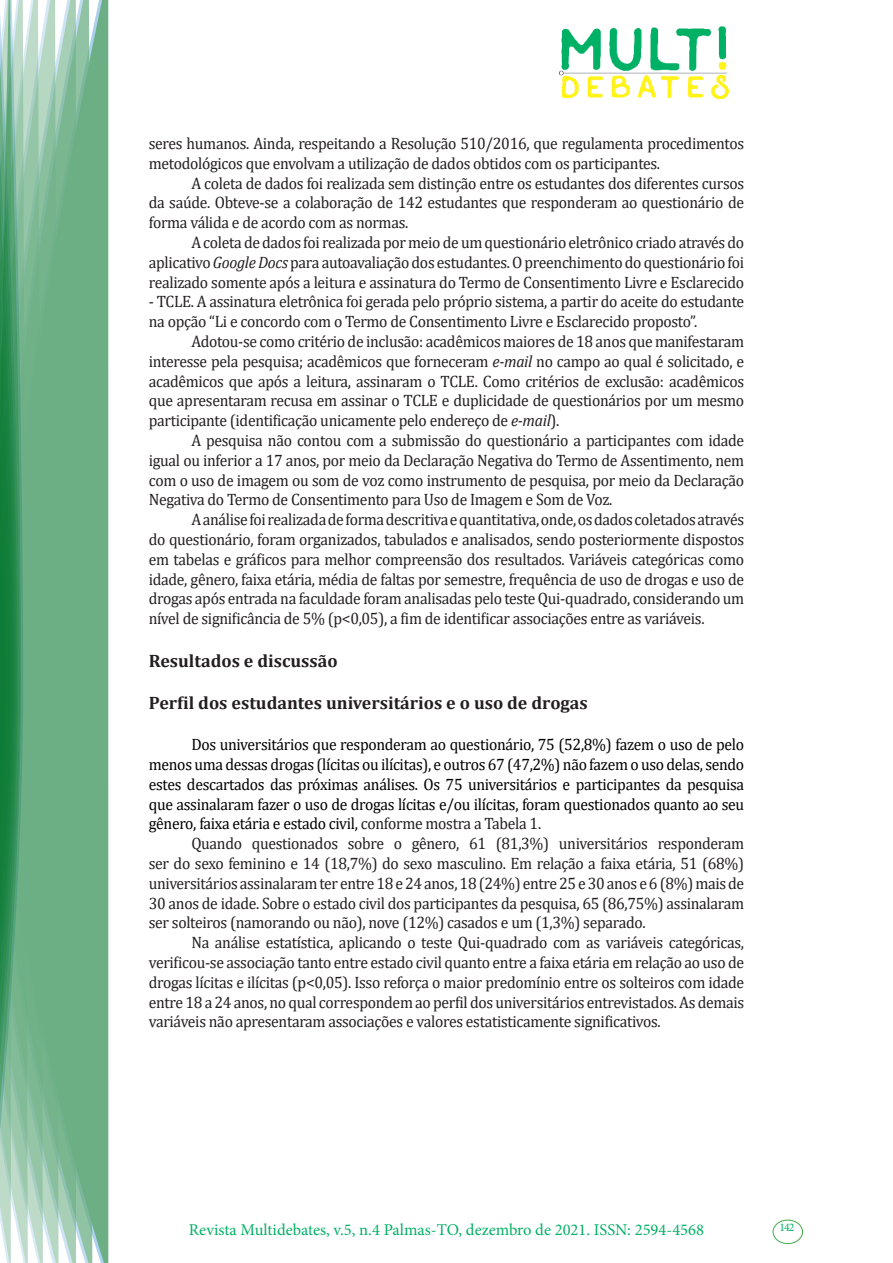
<style>
.page{position:relative;width:893px;height:1263px;background:#fff}
.page>*{position:absolute;margin:0;border:0;box-sizing:border-box;transform-origin:0 0}
.Subtítulo{font:700 18px "Cambria";color:#231f20}
.Texto_base{font:16.5px/19.8px "Cambria";letter-spacing:-.02em;color:#231f20;text-align:justify;scale:.95 1}
.Texto_base-2{font:16.5px/19.8px "Cambria";letter-spacing:-.02em;color:#000;text-align:justify;scale:.95 1}
.t1{font:16.5px "Minion Pro";color:#00b064}
.t2{font:11.7px "Minion Pro";color:#00b064}
.s1{font-style:italic}
.s2{color:#231f20}
</style>
<div class="page">
<img style="left:559px;top:26px;width:169px;height:72px">
<div style="left:95px;top:0;width:14px;height:1263px;background:#6caf84"></div>
<svg style="left:79px;top:0;width:16px;height:1263px;background:#71b289"></svg>
<svg style="left:62px;top:0;width:17px;height:1263px;background:#75b48c"></svg>
<svg style="left:45px;top:0;width:17px;height:1263px;background:#7cb792"></svg>
<svg style="left:30px;top:0;width:15px;height:1263px;background:#80ba96"></svg>
<svg style="left:0;top:0;width:30px;height:1263px;background:#61a97f"></svg>
<div style="left:772px;top:1219px;width:31px;height:25px;border:1px solid #40ae49;border-radius:50%"></div>
<p class="Texto_base" style="left:149px;top:133px;width:628px">seres humanos. Ainda, respeitando a Resolução 510/2016, que regulamenta procedimentos metodológicos que envolvam a utilização de dados obtidos com os participantes.</p>
<p class="Texto_base" style="left:149px;top:173px;width:628px;text-indent:43px">A coleta de dados foi realizada sem distinção entre os estudantes dos diferentes cursos da saúde. Obteve-se a colaboração de 142 estudantes que responderam ao questionário de forma válida e de acordo com as normas.</p>
<p class="Texto_base" style="left:149px;top:232px;width:628px;text-indent:43px">A coleta de dados foi realizada por meio de um questionário eletrônico criado através do aplicativo <span class="s1">Google Docs</span> para autoavaliação dos estudantes. O preenchimento do questionário foi realizado somente após a leitura e assinatura do Termo de Consentimento Livre e Esclarecido</p>
<p class="Texto_base" style="left:149px;top:292px;width:628px">- TCLE. A assinatura eletrônica foi gerada pelo próprio sistema, a partir do aceite do estudante na opção “Li e concordo com o Termo de Consentimento Livre e Esclarecido proposto”.</p>
<p class="Texto_base" style="left:149px;top:331px;width:628px;text-indent:43px">Adotou-se como critério de inclusão: acadêmicos maiores de 18 anos que manifestaram interesse pela pesquisa; acadêmicos que forneceram <span class="s1">e-mail</span> no campo ao qual é solicitado, e acadêmicos que após a leitura, assinaram o TCLE. Como critérios de exclusão: acadêmicos que apresentaram recusa em assinar o TCLE e duplicidade de questionários por um mesmo participante (identificação unicamente pelo endereço de <span class="s1">e-mail</span>).</p>
<p class="Texto_base" style="left:149px;top:430px;width:628px;text-indent:43px">A pesquisa não contou com a submissão do questionário a participantes com idade igual ou inferior a 17 anos, por meio da Declaração Negativa do Termo de Assentimento, nem com o uso de imagem ou som de voz como instrumento de pesquisa, por meio da Declaração Negativa do Termo de Consentimento para Uso de Imagem e Som de Voz.</p>
<p class="Texto_base" style="left:149px;top:510px;width:628px;text-indent:43px">A análise foi realizada de forma descritiva e quantitativa, onde, os dados coletados através do questionário, foram organizados, tabulados e analisados, sendo posteriormente dispostos em tabelas e gráficos para melhor compreensão dos resultados. Variáveis categóricas como idade, gênero, faixa etária, média de faltas por semestre, frequência de uso de drogas e uso de drogas após entrada na faculdade foram analisadas pelo teste Qui-quadrado, considerando um nível de significância de 5% (p&lt;0,05), a fim de identificar associações entre as variáveis.</p>
<p class="Subtítulo" style="left:149px;top:648px;width:190px">Resultados e discussão</p>
<p class="Subtítulo" style="left:149px;top:690px;width:440px">Perfil dos estudantes universitários e o uso de drogas</p>
<p class="Texto_base-2" style="left:149px;top:735px;width:628px;text-indent:43px">Dos universitários que responderam ao questionário, 75 (52,8%) fazem o uso de pelo menos uma dessas drogas (lícitas ou ilícitas), e outros 67 (47,2%) não fazem o uso delas, sendo estes descartados das próximas análises. Os 75 universitários e participantes da pesquisa que assinalaram fazer o uso de drogas lícitas e/ou ilícitas, foram questionados quanto ao seu gênero, faixa etária e estado civil, <span class="s2">conforme mostra a Tabela 1.</span></p>
<p class="Texto_base" style="left:149px;top:834px;width:628px;text-indent:43px">Quando questionados sobre o gênero, 61 (81,3%) universitários responderam ser do sexo feminino e 14 (18,7%) do sexo masculino. Em relação a faixa etária, 51 (68%) universitários assinalaram ter entre 18 e 24 anos, 18 (24%) entre 25 e 30 anos e 6 (8%) mais de 30 anos de idade. Sobre o estado civil dos participantes da pesquisa, 65 (86,75%) assinalaram ser solteiros (namorando ou não), nove (12%) casados e um (1,3%) separado.</p>
<p class="Texto_base" style="left:149px;top:933px;width:628px;text-indent:43px">Na análise estatística, aplicando o teste Qui-quadrado com as variáveis categóricas, verificou-se associação tanto entre estado civil quanto entre a faixa etária em relação ao uso de drogas lícitas e ilícitas (p&lt;0,05). Isso reforça o maior predomínio entre os solteiros com idade entre 18 a 24 anos, no qual correspondem ao perfil dos universitários entrevistados. As demais variáveis não apresentaram associações e valores estatisticamente significativos.</p>
<p class="t1" style="left:189px;top:1218px;width:517px">Revista Multidebates, v.5, n.4 Palmas-TO, dezembro de 2021. ISSN: 2594-4568</p>
<p class="t2" style="left:779px;top:1219px;width:16px">142</p>
</div>
